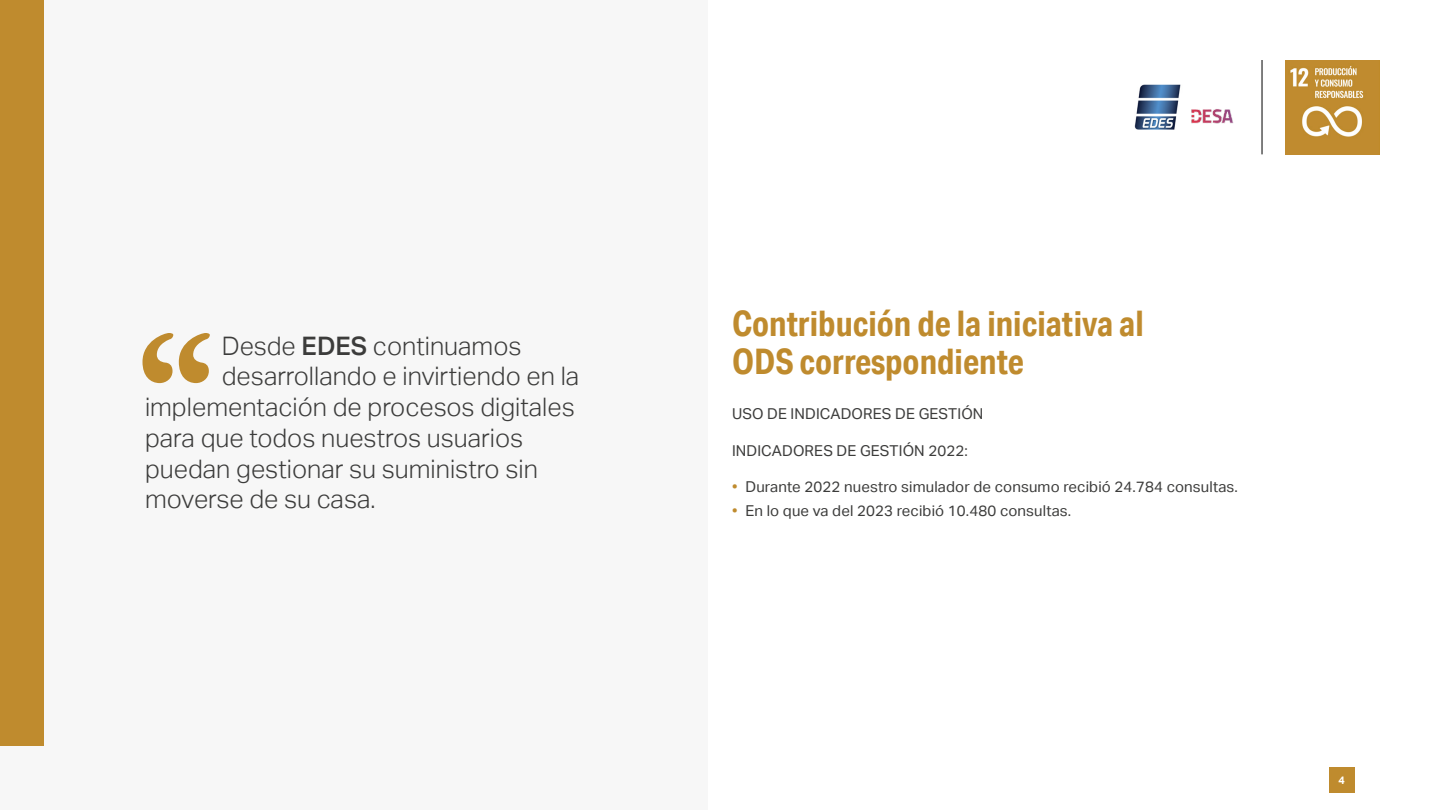
<style>
.page{position:relative;width:1440px;height:810px;background:#fff}
.page>*{position:absolute;margin:0;border:0;box-sizing:border-box;transform-origin:0 0}
.t1{font:700 35.25px/38.2px "Aktiv Grotesk Cd";color:#bf8b2e}
.t2{font:300 25.5px "Aktiv Grotesk";color:#3c3c3b}
.t3{font:15px "Aktiv Grotesk";letter-spacing:.01em;color:#3c3c3b}
.t4{font:700 10.88px "Aktiv Grotesk";color:#fff}
.s1{font-weight:500}
.s2{color:#bf8b2e}
</style>
<div class="page">
<div style="left:1329px;top:767px;width:25px;height:26px;background:#bf8b2e"></div>
<img style="left:1285px;top:60px;width:95px;height:95px">
<hr style="left:1262px;top:60px;width:1px;height:94px;background:#000">
<img style="left:1134px;top:84px;width:47px;height:46px">
<img style="left:1191px;top:109px;width:43px;height:15px">
<div style="left:0;top:0;width:708px;height:810px;background:#f7f7f7"></div>
<svg style="left:143px;top:333px;width:67px;height:50px"></svg>
<div style="left:0;top:0;width:44px;height:746px;background:#bf8b2e"></div>
<p class="t2" style="left:222px;top:331px;width:301px">Desde <span class="s1">EDES</span> continuamos</p>
<p class="t2" style="left:222px;top:362px;width:359px">desarrollando e invirtiendo en la</p>
<p class="t2" style="left:145px;top:392px;width:431px">implementación de procesos digitales</p>
<p class="t2" style="left:145px;top:423px;width:380px">para que todos nuestros usuarios</p>
<p class="t2" style="left:145px;top:454px;width:394px">puedan gestionar su suministro sin</p>
<p class="t2" style="left:145px;top:485px;width:232px">moverse de su casa.</p>
<h1 class="t1" style="left:732px;top:304px;width:413px">Contribución de la iniciativa al<br>ODS correspondiente</h1>
<p class="t3" style="left:732px;top:405px;width:253px">USO DE INDICADORES DE GESTIÓN</p>
<p class="t3" style="left:732px;top:442px;width:237px">INDICADORES DE GESTIÓN 2022:</p>
<p class="t3" style="left:732px;top:478px;width:507px"><span class="s2">•</span> Durante 2022 nuestro simulador de consumo recibió 24.784 consultas.</p>
<p class="t3" style="left:732px;top:502px;width:341px"><span class="s2">•</span> En lo que va del 2023 recibió 10.480 consultas.</p>
<p class="t4" style="left:1338px;top:774px;width:8px">4</p>
</div>
